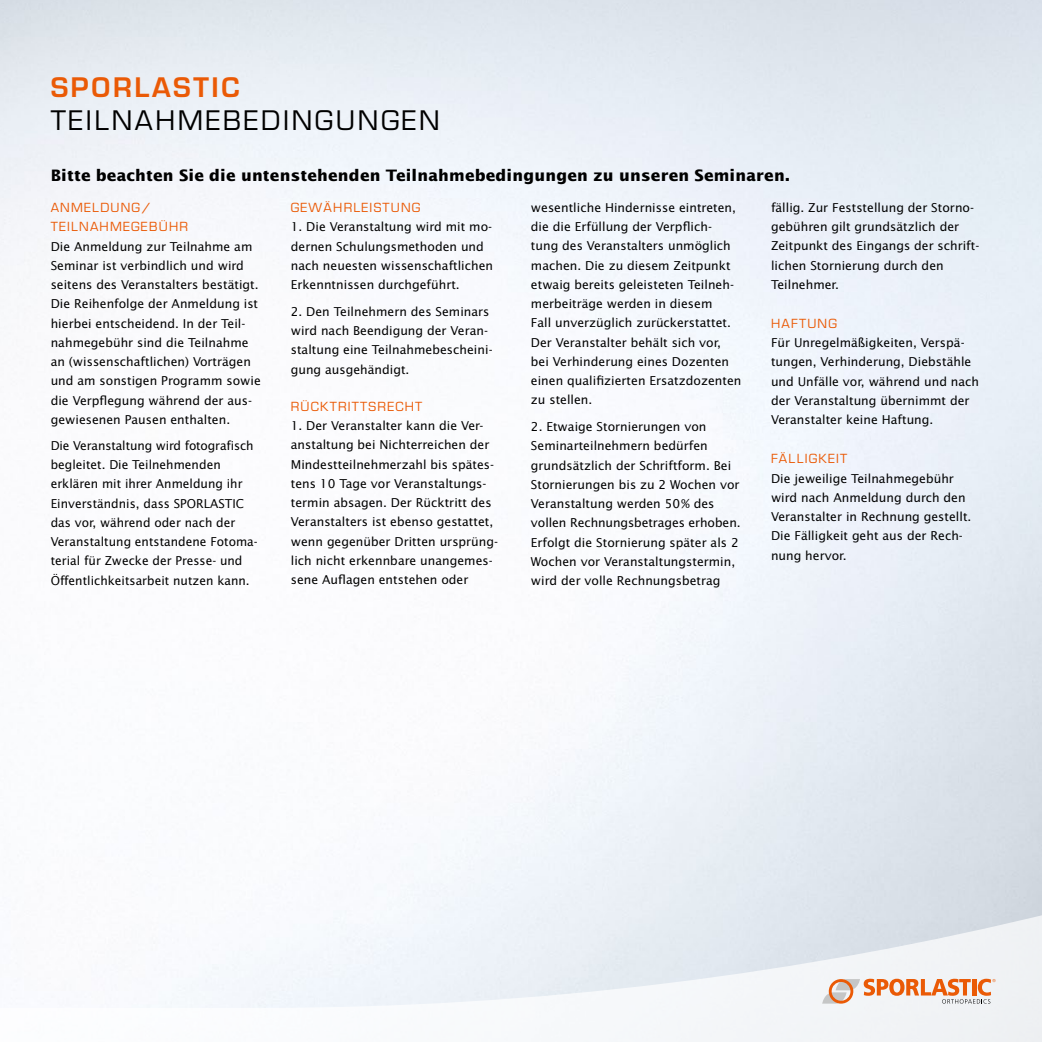
<style>
.page{position:relative;width:1042px;height:1042px;background:#fff}
.page>*{position:absolute;margin:0;border:0;box-sizing:border-box;transform-origin:0 0}
.t1{font:26.25px "Eurostile";letter-spacing:.1em;color:#000}
.t2{font:600 26.25px "Eurostile";letter-spacing:.1em;color:#ea5a06}
.t3{font:700 15.75px "Lucida Sans";letter-spacing:.01em;color:#000}
.t4{font:12.25px/19.2px "Lucida Sans";color:#000}
.t5{font:12.25px/19.2px "Eurostile";letter-spacing:.1em;color:#ea5a06}
</style>
<div class="page">
<svg style="left:1px;top:911px;width:1041px;height:131px;fill:#f3f6fa"></svg>
<svg style="left:822px;top:978px;width:173px;height:25px"></svg>
<h1 class="t2" style="left:51px;top:71px;width:191px">SPORLASTIC</h1>
<h1 class="t1" style="left:51px;top:105px;width:391px">TEILNAHMEBEDINGUNGEN</h1>
<p class="t3" style="left:51px;top:165px;width:741px">Bitte beachten Sie die untenstehenden Teilnahmebedingungen zu unseren Seminaren.</p>
<p class="t5" style="left:51px;top:198px;width:139px">ANMELDUNG/<br>TEILNAHMEGEBÜHR</p>
<p class="t4" style="left:51px;top:236px;width:212px">Die Anmeldung zur Teilnahme am Seminar ist verbindlich und wird seitens des Veranstalters bestätigt.<br>Die Reihenfolge der Anmeldung ist hierbei entscheidend. In der Teil&shy;nahmegebühr sind die Teilnahme an (wissenschaftlichen) Vorträgen und am sonstigen Programm sowie die Verpflegung während der aus&shy;gewiesenen Pausen enthalten.</p>
<p class="t4" style="left:51px;top:435px;width:209px">Die Veranstaltung wird fotografisch begleitet. Die Teilnehmenden erklären mit ihrer Anmeldung ihr Einverständnis, dass SPORLASTIC das vor, während oder nach der Veranstaltung entstandene Fotoma&shy;terial für Zwecke der Presse- und Öffentlichkeitsarbeit nutzen kann.</p>
<p class="t5" style="left:291px;top:198px;width:131px">GEWÄHRLEISTUNG</p>
<p class="t4" style="left:291px;top:217px;width:204px">1. Die Veranstaltung wird mit mo&shy;dernen Schulungsmethoden und nach neuesten wissenschaftlichen<br>Erkenntnissen durchgeführt.</p>
<p class="t4" style="left:291px;top:301px;width:203px">2. Den Teilnehmern des Seminars wird nach Beendigung der Veran&shy;staltung eine Teilnahmebescheini&shy;gung ausgehändigt.</p>
<p class="t5" style="left:291px;top:397px;width:133px">RÜCKTRITTSRECHT</p>
<p class="t4" style="left:291px;top:416px;width:209px">1. Der Veranstalter kann die Ver&shy;anstaltung bei Nichterreichen der Mindestteilnehmerzahl bis spätes&shy;tens 10 Tage vor Veranstaltungs&shy;termin absagen. Der Rücktritt des Veranstalters ist ebenso gestattet, wenn gegenüber Dritten ursprüng&shy;lich nicht erkennbare unangemes&shy;sene Auflagen entstehen oder</p>
<p class="t4" style="left:531px;top:198px;width:212px">wesentliche Hindernisse eintreten, die die Erfüllung der Verpflich&shy;tung des Veranstalters unmöglich machen. Die zu diesem Zeitpunkt etwaig bereits geleisteten Teilneh&shy;merbeiträge werden in diesem<br>Fall unverzüglich zurückerstattet.<br>Der Veranstalter behält sich vor, bei Verhinderung eines Dozenten einen qualifizierten Ersatzdozenten zu stellen.</p>
<p class="t4" style="left:531px;top:417px;width:211px">2. Etwaige Stornierungen von Seminarteilnehmern bedürfen grundsätzlich der Schriftform. Bei Stornierungen bis zu 2 Wochen vor Veranstaltung werden 50% des vollen Rechnungsbetrages erhoben.<br>Erfolgt die Stornierung später als 2<br>Wochen vor Veranstaltungstermin, wird der volle Rechnungsbetrag</p>
<p class="t4" style="left:771px;top:197px;width:210px">fällig. Zur Feststellung der Storno&shy;gebühren gilt grundsätzlich der<br>Zeitpunkt des Eingangs der schrift&shy;lichen Stornierung durch den<br>Teilnehmer.</p>
<p class="t5" style="left:771px;top:314px;width:67px">HAFTUNG</p>
<p class="t4" style="left:771px;top:333px;width:210px">Für Unregelmäßigkeiten, Verspä&shy;tungen, Verhinderung, Diebstähle und Unfälle vor, während und nach der Veranstaltung übernimmt der Veranstalter keine Haftung.</p>
<p class="t5" style="left:771px;top:449px;width:78px">FÄLLIGKEIT</p>
<p class="t4" style="left:771px;top:468px;width:202px">Die jeweilige Teilnahmegebühr wird nach Anmeldung durch den<br>Veranstalter in Rechnung gestellt.<br>Die Fälligkeit geht aus der Rech&shy;nung hervor.</p>
</div>
